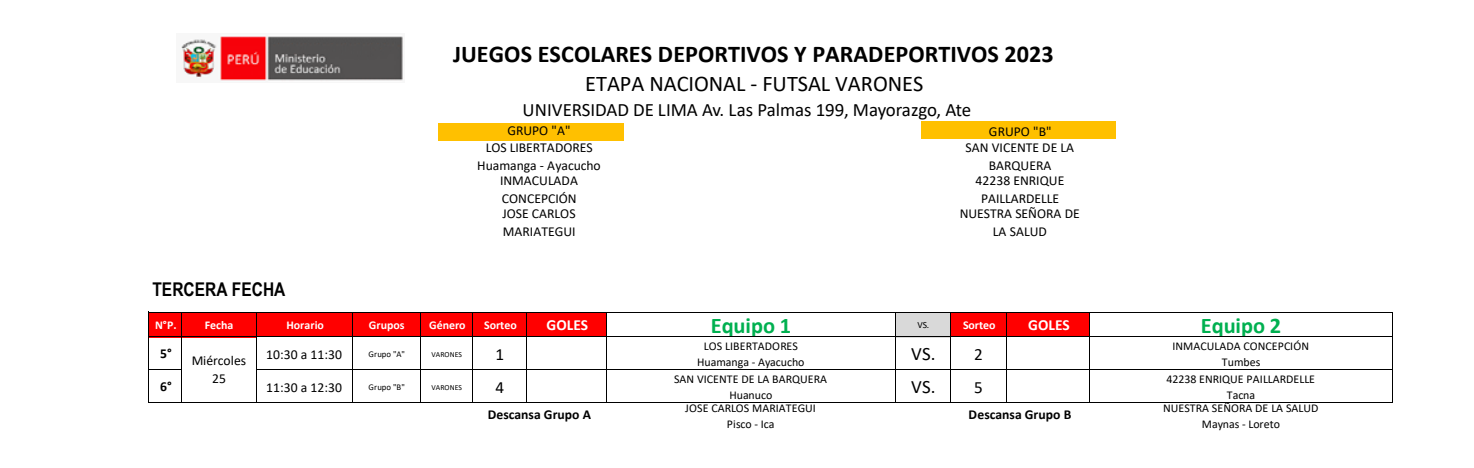
<style>
.page{position:relative;width:1474px;height:468px;background:#fff}
.page>*{position:absolute;margin:0;border:0;box-sizing:border-box;transform-origin:0 0}
.t1{font:700 24.15px "Calibri";color:#000}
.t2{font:22.4px "Calibri";letter-spacing:-.005em;color:#000}
.t3{font:700 22.4px "Calibri";letter-spacing:-.005em;color:#00b050}
.t4{font:18.9px "Calibri";letter-spacing:-.005em;color:#000}
.t5{font:700 18.9px "Arial Narrow";color:#000}
.t6{font:17.15px "Calibri";color:#000}
.t7{font:700 15.4px "Calibri";color:#fff}
.t8{font:13.65px/17.5px "Calibri";color:#000;text-align:center}
.t9{font:700 13.65px "Calibri";color:#000}
.t10{font:11.9px/15.8px "Calibri";color:#000;text-align:center}
.t11{font:700 11.9px "Calibri";letter-spacing:-.005em;color:#fff}
.t12{font:9.45px "Calibri";color:#000}
.t13{font:8.75px "Calibri";color:#000}
.t14{font:7.7px "Calibri";letter-spacing:.005em;color:#000}
.s1{font-size:17.15px}
</style>
<div class="page">
<div style="left:437px;top:123px;width:186px;height:17px;background:#ffc000"></div>
<div style="left:920px;top:122px;width:195px;height:17px;background:#ffc000"></div>
<img style="left:181px;top:36px;width:222px;height:45px">
<div style="left:149px;top:312px;width:457px;height:25px;background:#f00"></div>
<div style="left:895px;top:312px;width:55px;height:25px;background:#d9d9d9"></div>
<div style="left:950px;top:312px;width:139px;height:25px;background:#f00"></div>
<hr style="left:149px;top:369px;width:32px;height:1px;background:#000">
<hr style="left:148px;top:312px;width:1px;height:91px;background:#000">
<hr style="left:181px;top:312px;width:1px;height:91px;background:#000">
<hr style="left:256px;top:312px;width:1px;height:91px;background:#000">
<hr style="left:352px;top:312px;width:1px;height:91px;background:#000">
<hr style="left:420px;top:312px;width:1px;height:91px;background:#000">
<hr style="left:472px;top:312px;width:1px;height:91px;background:#000">
<hr style="left:526px;top:312px;width:1px;height:91px;background:#000">
<hr style="left:605px;top:312px;width:1px;height:91px;background:#000">
<hr style="left:894px;top:312px;width:1px;height:91px;background:#000">
<hr style="left:949px;top:312px;width:1px;height:91px;background:#000">
<hr style="left:1006px;top:312px;width:1px;height:91px;background:#000">
<hr style="left:1089px;top:312px;width:1px;height:91px;background:#000">
<hr style="left:1391px;top:312px;width:1px;height:91px;background:#000">
<hr style="left:149px;top:312px;width:1243px;height:1px;background:#000">
<hr style="left:149px;top:336px;width:1243px;height:1px;background:#000">
<hr style="left:256px;top:369px;width:1136px;height:1px;background:#000">
<hr style="left:149px;top:402px;width:1243px;height:1px;background:#000">
<h3 class="t5" style="left:152px;top:275px;width:134px">TERCERA FECHA</h3>
<h1 class="t1" style="left:453px;top:37px;width:602px">JUEGOS ESCOLARES DEPORTIVOS Y PARADEPORTIVOS 2023</h1>
<h2 class="t2" style="left:585px;top:68px;width:339px">ETAPA NACIONAL - FUTSAL VARONES</h2>
<h3 class="t4" style="left:522px;top:97px;width:450px">UNIVERSIDAD DE LIMA Av. Las Palmas 199, Mayorazgo, Ate</h3>
<p class="t8" style="left:507px;top:122px;width:65px">GRUPO "A"</p>
<p class="t8" style="left:988px;top:122px;width:64px">GRUPO "B"</p>
<p class="t8" style="left:477px;top:139px;width:125px">LOS LIBERTADORES<br>Huamanga - Ayacucho</p>
<p class="t8" style="left:965px;top:139px;width:110px">SAN VICENTE DE LA<br>BARQUERA</p>
<p class="t8" style="left:500px;top:172px;width:79px;text-align:left">INMACULADA<br>CONCEPCIÓN</p>
<p class="t8" style="left:975px;top:172px;width:90px">42238 ENRIQUE<br>PAILLARDELLE</p>
<p class="t8" style="left:502px;top:205px;width:75px;text-align:left">JOSE CARLOS<br>MARIATEGUI</p>
<p class="t8" style="left:959px;top:205px;width:122px">NUESTRA SEÑORA DE<br>LA SALUD</p>
<p class="t11" style="left:155px;top:316px;width:23px">N°P.</p>
<p class="t11" style="left:205px;top:317px;width:30px">Fecha</p>
<p class="t11" style="left:286px;top:316px;width:39px">Horario</p>
<p class="t11" style="left:369px;top:317px;width:37px">Grupos</p>
<p class="t11" style="left:429px;top:316px;width:38px">Género</p>
<p class="t11" style="left:484px;top:316px;width:34px">Sorteo</p>
<p class="t7" style="left:546px;top:314px;width:43px">GOLES</p>
<h2 class="t3" style="left:710px;top:309px;width:82px">Equipo 1</h2>
<p class="t12" style="left:917px;top:318px;width:13px">VS.</p>
<p class="t11" style="left:962px;top:316px;width:34px">Sorteo</p>
<p class="t7" style="left:1028px;top:314px;width:43px">GOLES</p>
<h2 class="t3" style="left:1200px;top:309px;width:82px">Equipo 2</h2>
<p class="t9" style="left:160px;top:344px;width:13px">5°</p>
<p class="t8" style="left:266px;top:345px;width:77px">10:30 a 11:30</p>
<p class="t13" style="left:368px;top:348px;width:38px">Grupo "A"</p>
<p class="t14" style="left:431px;top:349px;width:32px">VARONES</p>
<p class="t6" style="left:495px;top:342px;width:10px">1</p>
<p class="t10" style="left:697px;top:338px;width:109px">LOS LIBERTADORES<br>Huamanga - Ayacucho</p>
<h3 class="t4" style="left:911px;top:340px;width:73px">VS. <span class="s1">2</span></h3>
<p class="t10" style="left:1172px;top:338px;width:138px">INMACULADA CONCEPCIÓN<br>Tumbes</p>
<p class="t9" style="left:160px;top:377px;width:13px">6°</p>
<p class="t8" style="left:266px;top:378px;width:77px">11:30 a 12:30</p>
<p class="t13" style="left:368px;top:381px;width:38px">Grupo "B"</p>
<p class="t14" style="left:431px;top:381px;width:32px">VARONES</p>
<p class="t6" style="left:495px;top:375px;width:10px">4</p>
<p class="t10" style="left:674px;top:371px;width:154px">SAN VICENTE DE LA BARQUERA<br>Huanuco</p>
<h3 class="t4" style="left:911px;top:373px;width:73px">VS. <span class="s1">5</span></h3>
<p class="t10" style="left:1166px;top:371px;width:150px">42238 ENRIQUE PAILLARDELLE<br>Tacna</p>
<p class="t10" style="left:685px;top:400px;width:132px">JOSE CARLOS MARIATEGUI<br>Pisco - Ica</p>
<p class="t10" style="left:1162px;top:400px;width:157px">NUESTRA SEÑORA DE LA SALUD<br>Maynas - Loreto</p>
<p class="t8" style="left:192px;top:352px;width:56px">Miércoles<br>25</p>
<p class="t9" style="left:487px;top:405px;width:105px">Descansa Grupo A</p>
<p class="t9" style="left:968px;top:405px;width:104px">Descansa Grupo B</p>
</div>
